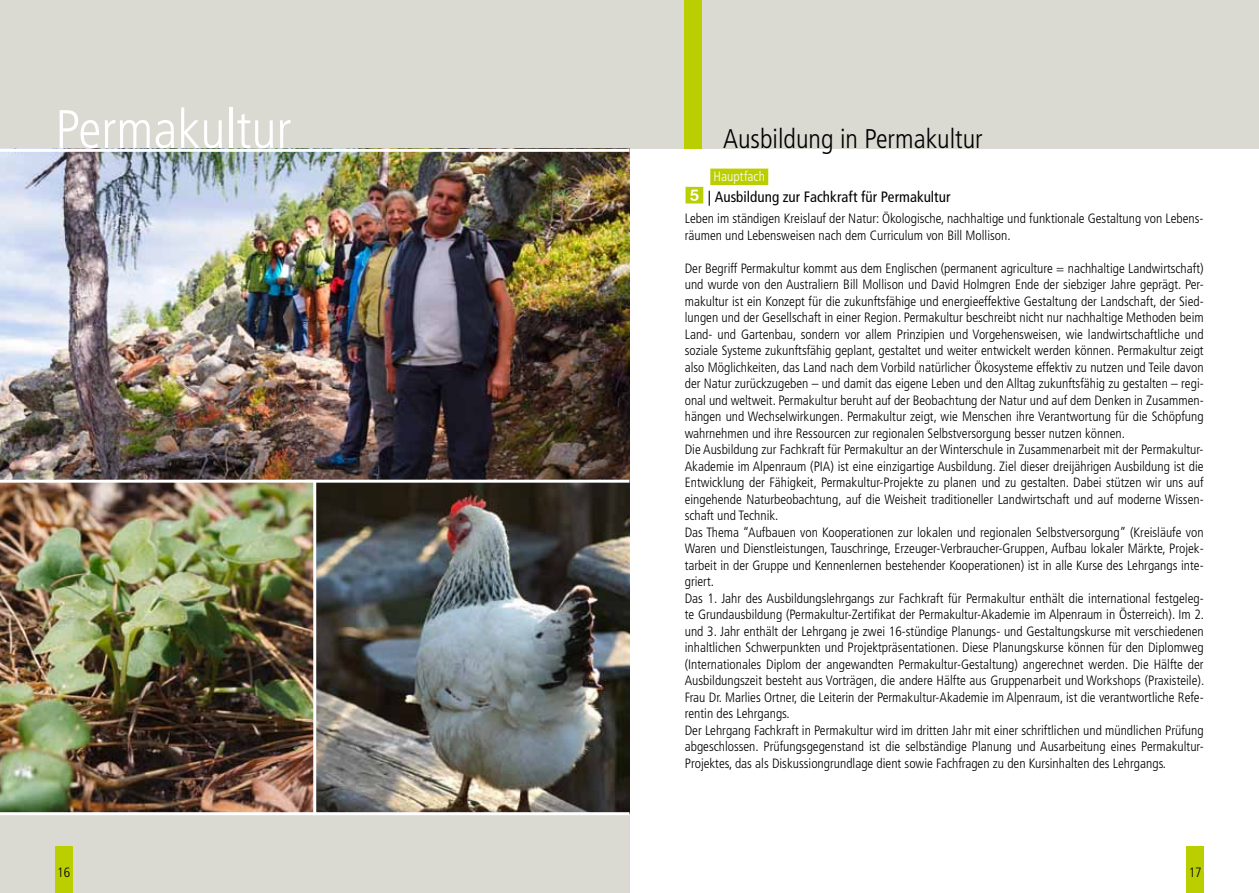
<style>
.page{position:relative;width:1259px;height:893px;background:#fff}
.page>*{position:absolute;margin:0;border:0;box-sizing:border-box;transform-origin:0 0}
.t1{font:300 condensed 54px "Frutiger";color:#fff}
.t2{font:300 condensed 27px "Frutiger";color:#000}
.t3{font:condensed 15px "Frutiger";letter-spacing:.005em;color:#000}
.t4{font:300 condensed 13.5px/16.5px "Frutiger";color:#000}
.t5{font:300 condensed 13.5px "Frutiger";letter-spacing:.005em;color:#fff}
</style>
<div class="page">
<div style="left:0;top:0;width:629px;height:893px;background:#dad9d2"></div>
<div style="left:1186px;top:846px;width:17px;height:47px;background:#bbcf00"></div>
<div style="left:55px;top:846px;width:17px;height:47px;background:#bbcf00"></div>
<div style="left:629px;top:0;width:630px;height:149px;background:#dad9d2"></div>
<div style="left:685px;top:0;width:17px;height:149px;background:#bbcf00"></div>
<img style="left:0;top:152px;width:629px;height:660px">
<hr style="left:0;top:149px;width:629px;height:3px;background:#fff">
<hr style="left:0;top:480px;width:629px;height:3px;background:#fff">
<hr style="left:313px;top:481px;width:3px;height:333px;background:#fff">
<hr style="left:0;top:812px;width:629px;height:3px;background:#fff">
<div style="left:710px;top:169px;width:58px;height:16px;background:#bbcf00"></div>
<h1 class="t1" style="left:55px;top:99px;width:238px">Permakultur</h1>
<h2 class="t2" style="left:723px;top:123px;width:261px">Ausbildung in Permakultur</h2>
<p class="t5" style="left:713px;top:169px;width:53px">Hauptfach</p>
<p class="t3" style="left:708px;top:188px;width:244px">| Ausbildung zur Fachkraft für Permakultur</p>
<p class="t4" style="left:685px;top:211px;width:520px">Leben im ständigen Kreislauf der Natur: Ökologische, nachhaltige und funktionale Gestaltung von Lebens&shy;räumen und Lebensweisen nach dem Curriculum von Bill Mollison.</p>
<p class="t4" style="left:685px;top:260px;width:521px">Der Begriff Permakultur kommt aus dem Englischen (permanent agriculture = nachhaltige Landwirtschaft) und wurde von den Australiern Bill Mollison und David Holmgren Ende der siebziger Jahre geprägt. Per&shy;makultur ist ein Konzept für die zukunftsfähige und energieeffektive Gestaltung der Landschaft, der Sied&shy;lungen und der Gesellschaft in einer Region. Permakultur beschreibt nicht nur nachhaltige Methoden beim Land- und Gartenbau, sondern vor allem Prinzipien und Vorgehensweisen, wie landwirtschaftliche und soziale Systeme zukunftsfähig geplant, gestaltet und weiter entwickelt werden können. Permakultur zeigt also Möglichkeiten, das Land nach dem Vorbild natürlicher Ökosysteme effektiv zu nutzen und Teile davon der Natur zurückzugeben – und damit das eigene Leben und den Alltag zukunftsfähig zu gestalten – regi&shy;onal und weltweit. Permakultur beruht auf der Beobachtung der Natur und auf dem Denken in Zusammen&shy;hängen und Wechselwirkungen. Permakultur zeigt, wie Menschen ihre Verantwortung für die Schöpfung wahrnehmen und ihre Ressourcen zur regionalen Selbstversorgung besser nutzen können.<br>Die Ausbildung zur Fachkraft für Permakultur an der Winterschule in Zusammenarbeit mit der Permakultur-Akademie im Alpenraum (PIA) ist eine einzigartige Ausbildung. Ziel dieser dreijährigen Ausbildung ist die Entwicklung der Fähigkeit, Permakultur-Projekte zu planen und zu gestalten. Dabei stützen wir uns auf eingehende Naturbeobachtung, auf die Weisheit traditioneller Landwirtschaft und auf moderne Wissen&shy;schaft und Technik.<br>Das Thema “Aufbauen von Kooperationen zur lokalen und regionalen Selbstversorgung” (Kreisläufe von Waren und Dienstleistungen, Tauschringe, Erzeuger-Verbraucher-Gruppen, Aufbau lokaler Märkte, Projek&shy;tarbeit in der Gruppe und Kennenlernen bestehender Kooperationen) ist in alle Kurse des Lehrgangs inte&shy;griert.<br>Das 1. Jahr des Ausbildungslehrgangs zur Fachkraft für Permakultur enthält die international festgeleg&shy;te Grundausbildung (Permakultur-Zertifikat der Permakultur-Akademie im Alpenraum in Österreich). Im 2. und 3. Jahr enthält der Lehrgang je zwei 16-stündige Planungs- und Gestaltungskurse mit verschiedenen inhaltlichen Schwerpunkten und Projektpräsentationen. Diese Planungskurse können für den Diplomweg (Internationales Diplom der angewandten Permakultur-Gestaltung) angerechnet werden. Die Hälfte der Ausbildungszeit besteht aus Vorträgen, die andere Hälfte aus Gruppenarbeit und Workshops (Praxisteile).<br>Frau Dr. Marlies Ortner, die Leiterin der Permakultur-Akademie im Alpenraum, ist die verantwortliche Refe&shy;rentin des Lehrgangs.<br>Der Lehrgang Fachkraft in Permakultur wird im dritten Jahr mit einer schriftlichen und mündlichen Prüfung abgeschlossen. Prüfungsgegenstand ist die selbständige Planung und Ausarbeitung eines Permakultur-Projektes, das als Diskussiongrundlage dient sowie Fachfragen zu den Kursinhalten des Lehrgangs.</p>
<p class="t4" style="left:57px;top:864px;width:14px">16</p>
<p class="t4" style="left:1188px;top:864px;width:14px">17</p>
</div>
